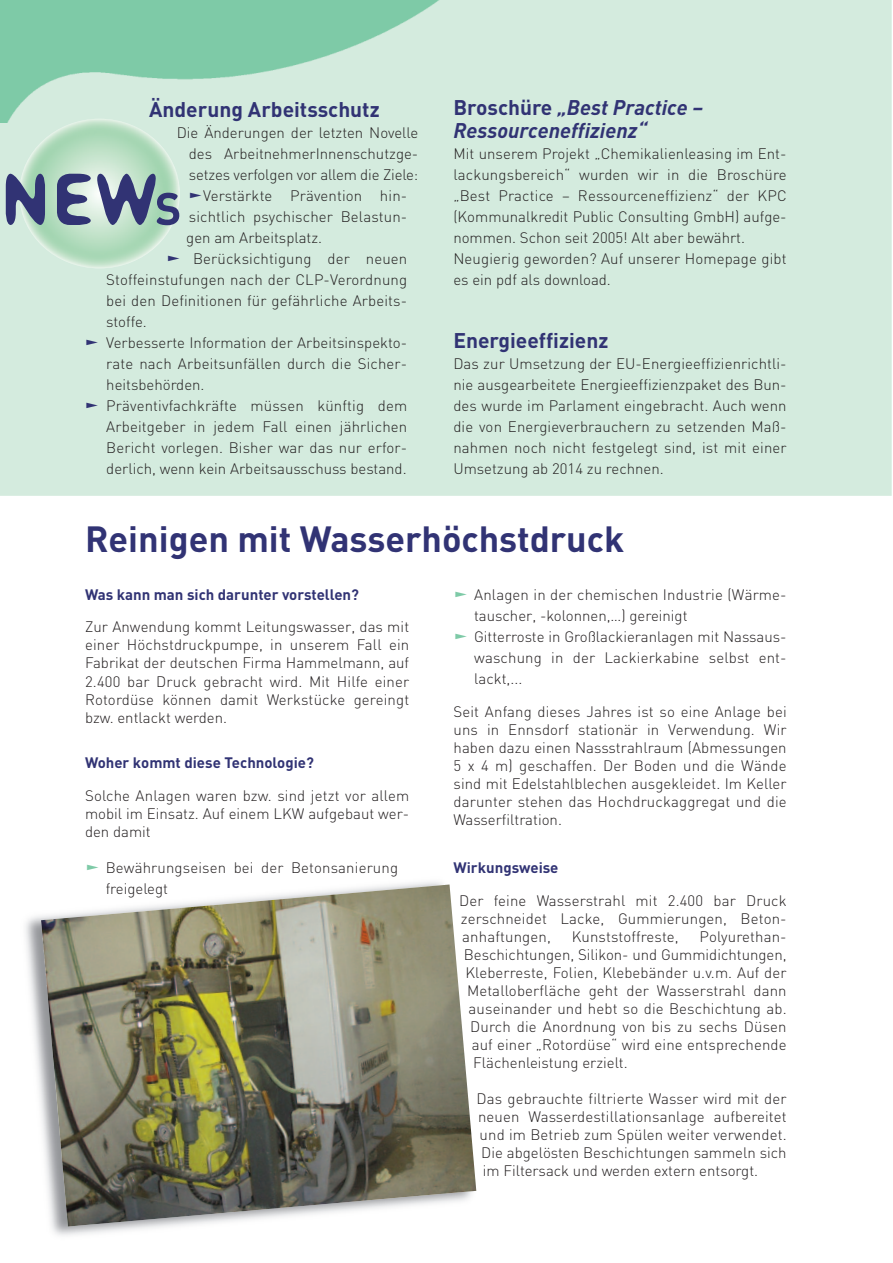
<style>
.page{position:relative;width:893px;height:1263px;background:#fff}
.page>*{position:absolute;margin:0;border:0;box-sizing:border-box;transform-origin:0 0}
.t1{font:700 36px "DIN";color:#313374}
.t2{font:italic 700 21px/22.5px "DIN";color:#313374}
.t3{font:700 21px "DIN";color:#313374}
.t4{font:300 15px/21px "DIN";letter-spacing:.01em;color:#231f20;text-align:justify}
.t5{font:700 15px "DIN";color:#313374}
.s1{color:#313374}
.s2{font-style:normal}
.s3{color:#7ecaa7}
</style>
<div class="page">
<div style="left:0;top:0;width:892px;height:496px;background:#d4ebde"></div>
<div style="left:441px;top:0;width:14px;height:122px;background:#d4ebde"></div>
<img style="left:0;top:0;width:441px;height:122px">
<img style="left:19px;top:119px;width:71px;height:55px">
<img style="left:19px;top:119px;width:161px;height:149px;border-radius:50%">
<svg style="left:6px;top:174px;width:173px;height:51px;background:#7c8da1"></svg>
<img style="left:25px;top:882px;width:452px;height:354px">
<img style="left:41px;top:884px;width:435px;height:342px">
<h2 class="t3" style="left:149px;top:97px;width:232px">Änderung Arbeitsschutz</h2>
<p class="t4" style="left:189px;top:122px;width:231px;text-indent:-12px">Die Änderungen der letzten Novelle des ArbeitnehmerInnenschutzge&shy;setzes verfolgen vor allem die Ziele:</p>
<p class="t4" style="left:186px;top:185px;width:222px"><span class="s1">❑</span>Verstärkte Prävention hin&shy;sichtlich psychischer Belastun&shy;gen am Arbeitsplatz.</p>
<p class="t4" style="left:106px;top:248px;width:302px;text-indent:61px"><span class="s1">❑</span> Berücksichtigung der neuen Stoffeinstufungen nach der CLP-Verordnung bei den Definitionen für gefährliche Arbeits&shy;stoffe.</p>
<p class="t4" style="left:106px;top:332px;width:302px;text-indent:-21px"><span class="s1">❑</span> Verbesserte Information der Arbeitsinspekto&shy;rate nach Arbeitsunfällen durch die Sicher&shy;heitsbehörden.</p>
<p class="t4" style="left:106px;top:395px;width:302px;text-indent:-21px"><span class="s1">❑</span> Präventivfachkräfte müssen künftig dem Arbeitgeber in jedem Fall einen jährlichen Bericht vorlegen. Bisher war das nur erfor&shy;derlich, wenn kein Arbeitsausschuss bestand.</p>
<h2 class="t2" style="left:453px;top:96px;width:251px"><span class="s2">Broschüre</span> „Best Practice –<br>Ressourceneffizienz“</h2>
<p class="t4" style="left:453px;top:143px;width:335px;text-align:left">Mit unserem Projekt „Chemikalienleasing im Ent&shy;lackungsbereich“ wurden wir in die Broschüre „Best Practice – Ressourceneffizienz“ der KPC (Kommunalkredit Public Consulting GmbH) aufge&shy;nommen. Schon seit 2005! Alt aber bewährt.<br>Neugierig geworden? Auf unserer Homepage gibt es ein pdf als download.</p>
<h2 class="t3" style="left:453px;top:328px;width:157px">Energieeffizienz</h2>
<p class="t4" style="left:453px;top:353px;width:335px">Das zur Umsetzung der EU-Energieeffizienrichtli&shy;nie ausgearbeitete Energieeffizienzpaket des Bun&shy;des wurde im Parlament eingebracht. Auch wenn die von Energieverbrauchern zu setzenden Maß&shy;nahmen noch nicht festgelegt sind, ist mit einer Umsetzung ab 2014 zu rechnen.</p>
<h1 class="t1" style="left:85px;top:519px;width:541px">Reinigen mit Wasserhöchstdruck</h1>
<p class="t5" style="left:85px;top:586px;width:275px">Was kann man sich darunter vorstellen?</p>
<p class="t4" style="left:85px;top:618px;width:326px;line-height:18px">Zur Anwendung kommt Leitungswasser, das mit einer Höchstdruckpumpe, in unserem Fall ein Fabrikat der deutschen Firma Hammelmann, auf 2.400 bar Druck gebracht wird. Mit Hilfe einer Rotordüse können damit Werkstücke gereingt bzw. entlackt werden.</p>
<p class="t5" style="left:85px;top:754px;width:230px">Woher kommt diese Technologie?</p>
<p class="t4" style="left:85px;top:786px;width:326px;line-height:18px">Solche Anlagen waren bzw. sind jetzt vor allem mobil im Einsatz. Auf einem LKW aufgebaut wer&shy;den damit</p>
<p class="t4" style="left:106px;top:857px;width:294px;text-indent:-20px"><span class="s3">❑</span> Bewährungseisen bei der Betonsanierung freigelegt</p>
<p class="t4" style="left:474px;top:584px;width:314px;text-indent:-20px"><span class="s3">❑</span> Anlagen in der chemischen Industrie (Wärme&shy;tauscher, -kolonnen,…) gereinigt</p>
<p class="t4" style="left:474px;top:626px;width:314px;text-indent:-20px"><span class="s3">❑</span> Gitterroste in Großlackieranlagen mit Nassaus&shy;waschung in der Lackierkabine selbst ent&shy;lackt,...</p>
<p class="t4" style="left:454px;top:703px;width:335px;line-height:18px">Seit Anfang dieses Jahres ist so eine Anlage bei uns in Ennsdorf stationär in Verwendung. Wir haben dazu einen Nassstrahlraum (Abmessungen 5 x 4 m) geschaffen. Der Boden und die Wände sind mit Edelstahlblechen ausgekleidet. Im Keller darunter stehen das Hochdruckaggregat und die Wasserfiltration.</p>
<p class="t5" style="left:454px;top:859px;width:106px">Wirkungsweise</p>
<p class="t4" style="left:459px;top:891px;width:329px;line-height:18px">Der feine Wasserstrahl mit 2.400 bar Druck zerschneidet Lacke, Gummierungen, Beton&shy;anhaftungen,</p>
<p class="t4" style="left:572px;top:926px;width:109px">Kunststoffreste,</p>
<p class="t4" style="left:700px;top:926px;width:89px">Polyurethan-</p>
<p class="t4" style="left:464px;top:944px;width:324px">Beschichtungen, Silikon- und Gummidichtungen,</p>
<p class="t4" style="left:465px;top:962px;width:323px">Kleberreste, Folien, Klebebänder u.v.m. Auf der</p>
<p class="t4" style="left:467px;top:980px;width:321px">Metalloberfläche geht der Wasserstrahl dann</p>
<p class="t4" style="left:469px;top:998px;width:320px">auseinander und hebt so die Beschichtung ab.</p>
<p class="t4" style="left:470px;top:1016px;width:318px">Durch die Anordnung von bis zu sechs Düsen</p>
<p class="t4" style="left:472px;top:1034px;width:316px">auf einer „Rotordüse“ wird eine entsprechende</p>
<p class="t4" style="left:473px;top:1052px;width:156px">Flächenleistung erzielt.</p>
<p class="t4" style="left:476px;top:1088px;width:312px">Das gebrauchte filtrierte Wasser wird mit der</p>
<p class="t4" style="left:478px;top:1106px;width:310px">neuen Wasserdestillationsanlage aufbereitet</p>
<p class="t4" style="left:480px;top:1124px;width:309px">und im Betrieb zum Spülen weiter verwendet.</p>
<p class="t4" style="left:481px;top:1142px;width:307px">Die abgelösten Beschichtungen sammeln sich</p>
<p class="t4" style="left:483px;top:1160px;width:277px">im Filtersack und werden extern entsorgt.</p>
</div>
